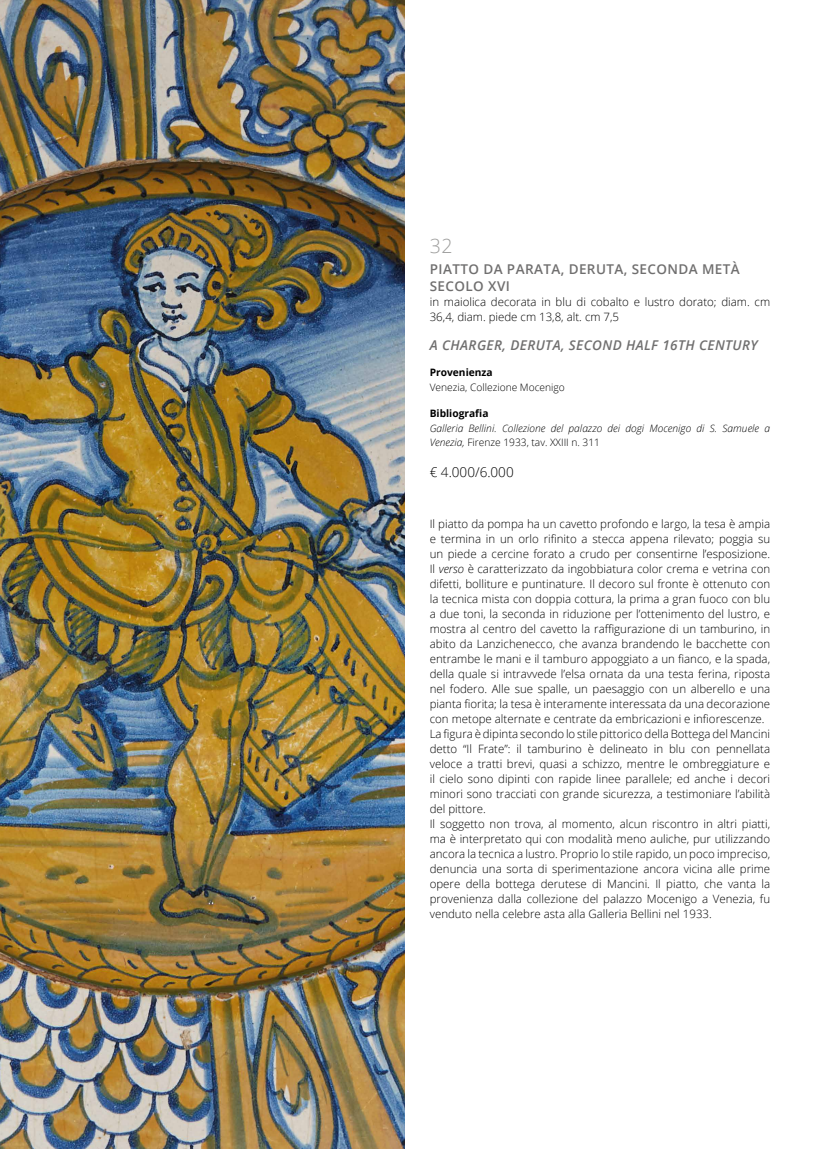
<style>
.page{position:relative;width:834px;height:1149px;background:#fff}
.page>*{position:absolute;margin:0;border:0;box-sizing:border-box;transform-origin:0 0}
.t1{font:300 19.5px "Open Sans";color:#9d9d9c}
.t2{font:600 13.5px/16.5px "Open Sans";letter-spacing:.03em;color:#706f6f}
.t3{font:italic 600 13.5px "Open Sans";letter-spacing:.03em;color:#706f6f}
.t4{font:300 13.5px "Open Sans";color:#000}
.t5{font:300 11.55px/15px "Open Sans";color:#000}
.t6{font:italic 300 10.2px/13.5px "Open Sans";color:#000}
.t7{font:300 10.2px "Open Sans";color:#000}
.t8{font:700 10.2px "Open Sans";color:#000}
.s1{font-style:normal}
.s2{font-style:italic}
</style>
<div class="page">
<img style="left:0;top:0;width:404px;height:1148px">
<h1 class="t1" style="left:429px;top:233px;width:24px">32</h1>
<p class="t2" style="left:429px;top:260px;width:311px">PIATTO DA PARATA, DERUTA, SECONDA METÀ<br>SECOLO XVI</p>
<p class="t5" style="left:429px;top:293px;width:342px">in maiolica decorata in blu di cobalto e lustro dorato; diam. cm<br>36,4, diam. piede cm 13,8, alt. cm 7,5</p>
<p class="t3" style="left:429px;top:335px;width:329px">A CHARGER, DERUTA, SECOND HALF 16TH CENTURY</p>
<p class="t8" style="left:429px;top:365px;width:64px">Provenienza</p>
<p class="t7" style="left:429px;top:380px;width:136px">Venezia, Collezione Mocenigo</p>
<p class="t8" style="left:429px;top:406px;width:60px">Bibliografia</p>
<p class="t6" style="left:429px;top:421px;width:342px">Galleria Bellini. Collezione del palazzo dei dogi Mocenigo di S. Samuele a<br>Venezia, <span class="s1">Firenze 1933, tav. XXIII n. 311</span></p>
<p class="t4" style="left:429px;top:462px;width:85px">€ 4.000/6.000</p>
<p class="t5" style="left:429px;top:516px;width:342px">Il piatto da pompa ha un cavetto profondo e largo, la tesa è ampia e termina in un orlo rifinito a stecca appena rilevato; poggia su un piede a cercine forato a crudo per consentirne l’esposizione.<br>Il <span class="s2">verso</span> è caratterizzato da ingobbiatura color crema e vetrina con difetti, bolliture e puntinature. Il decoro sul fronte è ottenuto con la tecnica mista con doppia cottura, la prima a gran fuoco con blu a due toni, la seconda in riduzione per l’ottenimento del lustro, e mostra al centro del cavetto la raffigurazione di un tamburino, in abito da Lanzichenecco, che avanza brandendo le bacchette con entrambe le mani e il tamburo appoggiato a un fianco, e la spada, della quale si intravvede l’elsa ornata da una testa ferina, riposta nel fodero. Alle sue spalle, un paesaggio con un alberello e una pianta fiorita; la tesa è interamente interessata da una decorazione con metope alternate e centrate da embricazioni e infiorescenze.<br>La figura è dipinta secondo lo stile pittorico della Bottega del Mancini detto “Il Frate”: il tamburino è delineato in blu con pennellata veloce a tratti brevi, quasi a schizzo, mentre le ombreggiature e il cielo sono dipinti con rapide linee parallele; ed anche i decori minori sono tracciati con grande sicurezza, a testimoniare l’abilità del pittore.<br>Il soggetto non trova, al momento, alcun riscontro in altri piatti, ma è interpretato qui con modalità meno auliche, pur utilizzando ancora la tecnica a lustro. Proprio lo stile rapido, un poco impreciso, denuncia una sorta di sperimentazione ancora vicina alle prime opere della bottega derutese di Mancini. Il piatto, che vanta la provenienza dalla collezione del palazzo Mocenigo a Venezia, fu venduto nella celebre asta alla Galleria Bellini nel 1933.</p>
</div>
